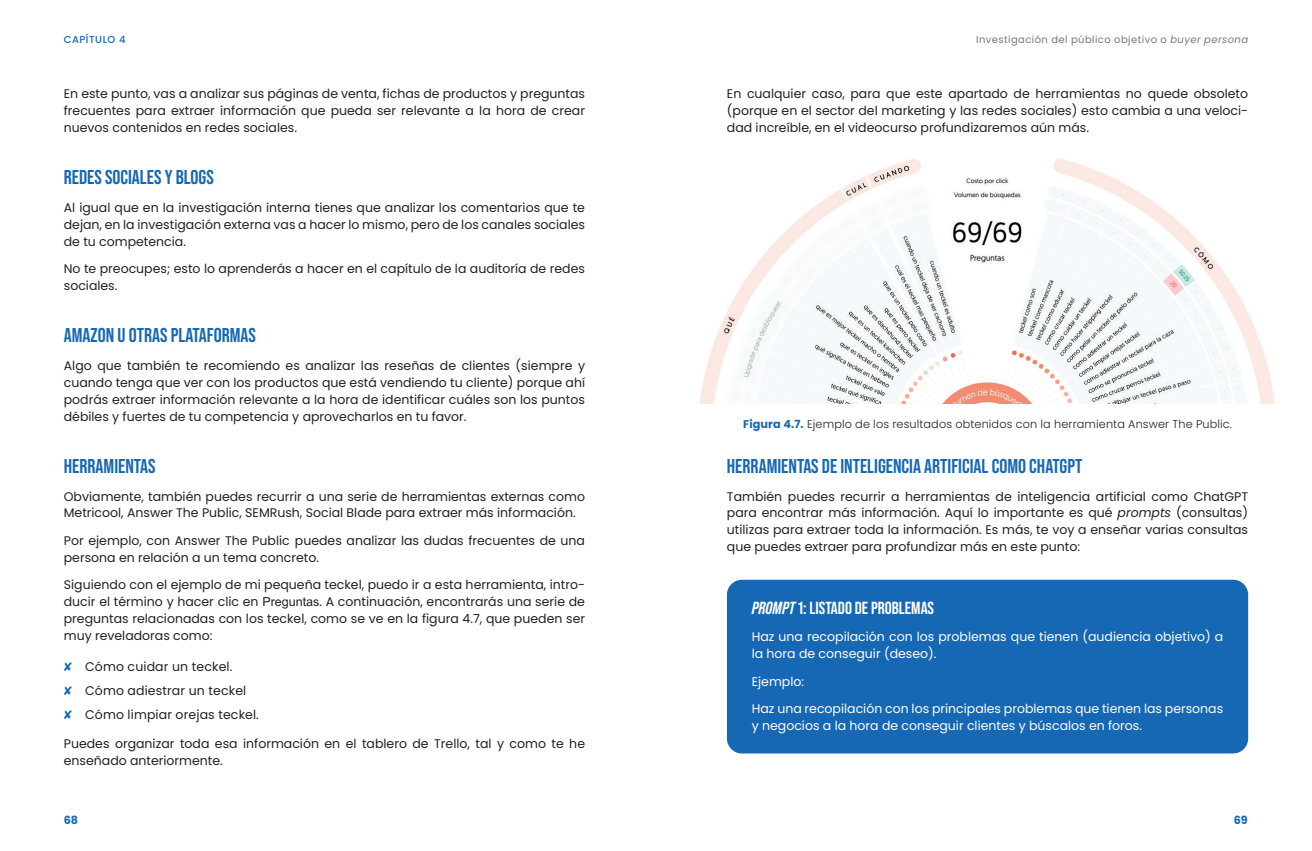
<style>
.page{position:relative;width:1312px;height:851px;background:#fff}
.page>*{position:absolute;margin:0;border:0;box-sizing:border-box;transform-origin:0 0}
.t1{font:700 20px "Bebas Neue Pro";color:#1768b4}
.t2{font:700 17.5px "Bebas Neue Pro";color:#fff}
.t3{font:12.5px/16.9px "Poppins";color:#231f20;text-align:justify}
.t4{font:12.5px/16.9px "Poppins";color:#fff}
.t5{font:300 11.25px "Poppins";letter-spacing:.01em;color:#231f20}
.t6{font:700 11.25px "Poppins";color:#1768b4}
.t7{font:10px "Poppins";letter-spacing:.04em;color:#76787b}
.t8{font:500 10px "Poppins";letter-spacing:.05em;color:#1768b4}
.s1{font-family:"Arial MT Std"}
.s2{color:#1768b4}
.s3{font-style:italic}
.s4{font-weight:700;color:#1768b4}
</style>
<div class="page">
<div style="left:726px;top:579px;width:521px;height:174px;background:#1768b4;border-radius:15px"></div>
<img style="left:700px;top:159px;width:575px;height:244px">
<p class="t8" style="left:64px;top:34px;width:63px">CAPÍTULO 4</p>
<p class="t3" style="left:64px;top:85px;width:522px">En este punto, vas a analizar sus páginas de venta, fichas de productos y preguntas frecuentes para extraer información que pueda ser relevante a la hora de crear nuevos contenidos en redes sociales.</p>
<h1 class="t1" style="left:64px;top:166px;width:151px">REDES SOCIALES Y BLOGS</h1>
<p class="t3" style="left:64px;top:199px;width:522px">Al igual que en la investigación interna tienes que analizar los comentarios que te dejan, en la investigación externa vas a hacer lo mismo, pero de los canales sociales de tu competencia.</p>
<p class="t3" style="left:64px;top:260px;width:522px">No te preocupes; esto lo aprenderás a hacer en el capítulo de la auditoría de redes sociales.</p>
<h1 class="t1" style="left:64px;top:324px;width:193px">AMAZON U OTRAS PLATAFORMAS</h1>
<p class="t3" style="left:64px;top:357px;width:522px">Algo que también te recomiendo es analizar las reseñas de clientes (siempre y cuando tenga que ver con los productos que está vendiendo tu cliente) porque ahí podrás extraer información relevante a la hora de identificar cuáles son los puntos débiles y fuertes de tu competencia y aprovecharlos en tu favor.</p>
<h1 class="t1" style="left:64px;top:454px;width:93px">HERRAMIENTAS</h1>
<p class="t3" style="left:64px;top:487px;width:522px">Obviamente, también puedes recurrir a una serie de herramientas externas como<br>Metricool, Answer The Public, SEMRush, Social Blade para extraer más información.</p>
<p class="t3" style="left:64px;top:532px;width:522px">Por ejemplo, con Answer The Public puedes analizar las dudas frecuentes de una persona en relación a un tema concreto.</p>
<p class="t3" style="left:64px;top:576px;width:522px">Siguiendo con el ejemplo de mi pequeña teckel, puedo ir a esta herramienta, intro&shy;ducir el término y hacer clic en <span class="s1">Preguntas</span>. A continuación, encontrarás una serie de preguntas relacionadas con los teckel, como se ve en la figura 4.7, que pueden ser muy reveladoras como:</p>
<p class="t3" style="left:64px;top:654px;width:196px;line-height:24px;text-align:left"><span class="s2">✘</span> Cómo cuidar un teckel.<br><span class="s2">✘</span> Cómo adiestrar un teckel<br><span class="s2">✘</span> Cómo limpiar orejas teckel.</p>
<p class="t3" style="left:64px;top:735px;width:522px">Puedes organizar toda esa información en el tablero de Trello, tal y como te he enseñado anteriormente.</p>
<p class="t7" style="left:976px;top:34px;width:273px">Investigación del público objetivo o <span class="s3">buyer persona</span></p>
<p class="t3" style="left:726px;top:85px;width:522px">En cualquier caso, para que este apartado de herramientas no quede obsoleto (porque en el sector del marketing y las redes sociales) esto cambia a una veloci&shy;dad increíble, en el videocurso profundizaremos aún más.</p>
<p class="t5" style="left:743px;top:417px;width:490px"><span class="s4">Figura 4.7.</span> Ejemplo de los resultados obtenidos con la herramienta Answer The Public.</p>
<h1 class="t1" style="left:726px;top:454px;width:357px">HERRAMIENTAS DE INTELIGENCIA ARTIFICIAL COMO CHATGPT</h1>
<p class="t3" style="left:726px;top:487px;width:522px">También puedes recurrir a herramientas de inteligencia artificial como ChatGPT para encontrar más información. Aquí lo importante es qué <span class="s3">prompts</span> (consultas) utilizas para extraer toda la información. Es más, te voy a enseñar varias consultas que puedes extraer para profundizar más en este punto:</p>
<h2 class="t2" style="left:751px;top:597px;width:184px"><span class="s3">PROMPT</span> 1: LISTADO DE PROBLEMAS</h2>
<p class="t4" style="left:751px;top:628px;width:473px">Haz una recopilación con los problemas que tienen (audiencia objetivo) a la hora de conseguir (deseo).</p>
<p class="t4" style="left:751px;top:672px;width:54px">Ejemplo:</p>
<p class="t4" style="left:751px;top:700px;width:473px">Haz una recopilación con los principales problemas que tienen las personas y negocios a la hora de conseguir clientes y búscalos en foros.</p>
<p class="t6" style="left:64px;top:813px;width:16px">68</p>
<p class="t6" style="left:1233px;top:813px;width:16px">69</p>
</div>
